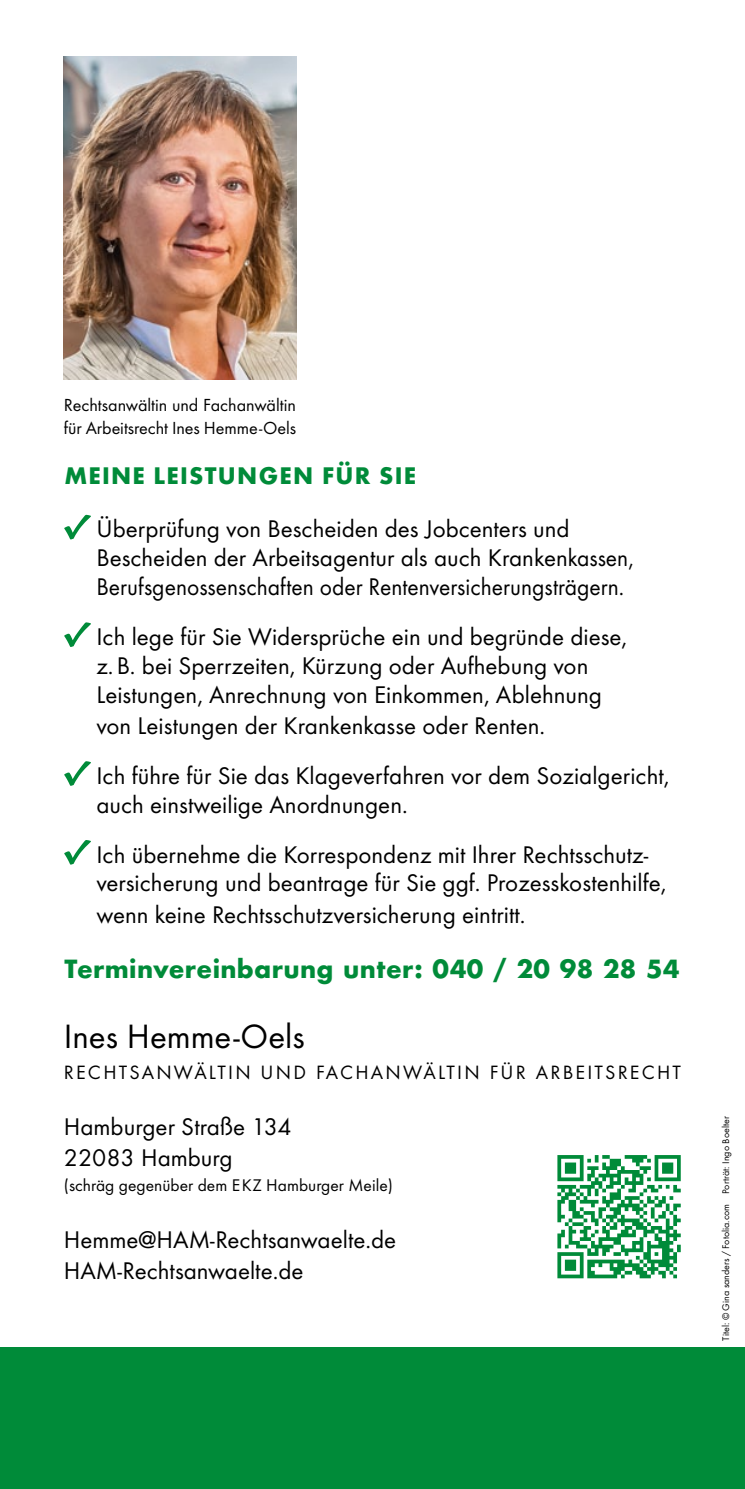
<style>
.page{position:relative;width:745px;height:1489px;background:#fff}
.page>*{position:absolute;margin:0;border:0;box-sizing:border-box;transform-origin:0 0}
.t1{font:35px "Futura T";color:#000}
.t2{font:700 27.5px "Futura T";letter-spacing:.01em;color:#008b39}
.t3{font:25px/28.8px "Futura T";color:#000}
.t4{font:700 25px "Futura T";letter-spacing:.05em;color:#008b39}
.t5{font:20px "Futura T";letter-spacing:.11em;color:#000}
.t6{font:18px/22.5px "Futura T";letter-spacing:-.005em;color:#000}
.t7{font:17.5px "Futura T";color:#000}
.t8{font:10px "Futura T";color:#000}
</style>
<div class="page">
<div style="left:0;top:1346px;width:744px;height:142px;background:#008b39"></div>
<svg style="left:557px;top:1155px;width:123px;height:123px"></svg>
<svg style="left:64px;top:515px;width:27px;height:24px"></svg>
<svg style="left:64px;top:622px;width:27px;height:25px"></svg>
<svg style="left:64px;top:761px;width:27px;height:24px"></svg>
<svg style="left:64px;top:840px;width:27px;height:24px"></svg>
<img style="left:64px;top:57px;width:232px;height:322px">
<p class="t6" style="left:64px;top:394px;width:233px">Rechtsanwältin und Fachanwältin für Arbeitsrecht Ines Hemme-Oels</p>
<p class="t4" style="left:64px;top:460px;width:350px">Meine Leistu ngen für Sie</p>
<p class="t3" style="left:96px;top:514px;width:538px">Überprüfung von Bescheiden des Jobcenters und<br>Bescheiden der Arbeitsagentur als auch Krankenkassen,<br>Berufsgenossenschaften oder Rentenversicherungsträgern.</p>
<p class="t3" style="left:96px;top:622px;width:532px">Ich lege für Sie Widersprüche ein und begründe diese, z.B. bei Sperrzeiten, Kürzung oder Aufhebung von<br>Leistungen, Anrechnung von Einkommen, Ablehnung</p>
<p class="t3" style="left:96px;top:700px;width:574px;line-height:50px">von Leistungen der Krankenkasse oder Renten.<br>Ich führe für Sie das Klageverfahren vor dem Sozialgericht,</p>
<p class="t3" style="left:96px;top:779px;width:553px;line-height:50px">auch einstweilige Anordnungen.<br>Ich übernehme die Korrespondenz mit Ihrer Rechtsschutz-</p>
<p class="t3" style="left:96px;top:867px;width:571px;line-height:31.2px">versicherung und beantrage für Sie ggf. Prozesskostenhilfe, wenn keine Rechtsschutzversicherung eintritt.</p>
<p class="t2" style="left:64px;top:952px;width:616px">Terminvereinbarung unter: 040 / 20 98 28 54</p>
<h1 class="t1" style="left:64px;top:1015px;width:242px">Ines Hemme-Oels</h1>
<p class="t5" style="left:64px;top:1060px;width:56px">Rechtsanw</p>
<p class="t5" style="left:194px;top:1060px;width:26px">ältin</p>
<p class="t5" style="left:260px;top:1060px;width:16px">und</p>
<p class="t5" style="left:316px;top:1060px;width:57px">Fachanw</p>
<p class="t5" style="left:423px;top:1060px;width:26px">ältin</p>
<p class="t5" style="left:489px;top:1060px;width:13px">für</p>
<p class="t5" style="left:535px;top:1060px;width:27px">Arbeitsre</p>
<p class="t5" style="left:641px;top:1060px;width:28px">cht</p>
<p class="t3" style="left:64px;top:1110px;width:229px;line-height:31.2px">Hamburger Straße 134<br>22083 Hamburg</p>
<p class="t7" style="left:64px;top:1175px;width:330px">(schräg gegenüber dem EKZ Hamburger Meile)</p>
<p class="t3" style="left:64px;top:1223px;width:334px;line-height:31.2px">Hemme@HAM-Rechtsanwaelte.de<br>HAM-Rechtsanwaelte.de</p>
<p class="t8" style="left:719px;top:1340px;width:226px;rotate:-90deg">Titel: © Gina sanders / Fotolia.com Porträt: Ingo Boelter</p>
</div>
